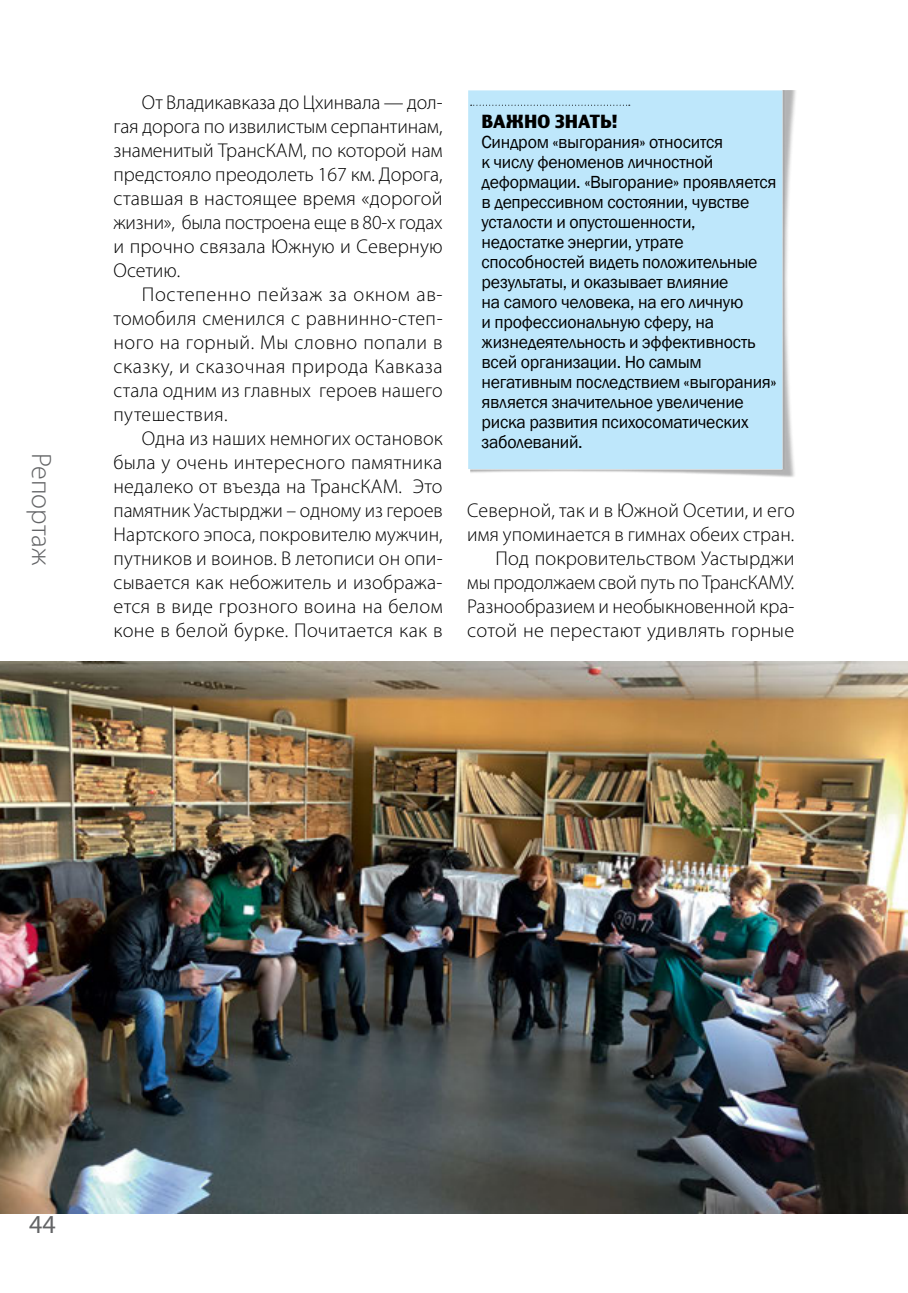
<style>
.page{position:relative;width:908px;height:1293px;background:#fff}
.page>*{position:absolute;margin:0;border:0;box-sizing:border-box;transform-origin:0 0}
.t1{font:300 28px "Myriad Pro";color:#636466}
.t2{font:26px "Myriad Pro";color:#636466}
.t3{font:300 20px/24px "Myriad Pro";letter-spacing:.01em;color:#000;text-align:justify}
.t4{font:18px/20px "Franklin Gothic";letter-spacing:-.015em;color:#000}
.t5{font:700 18px "Truth CYR";color:#000}
</style>
<div class="page">
<img style="left:470px;top:90px;width:326px;height:387px">
<div style="left:468px;top:90px;width:314px;height:379px;background:#bee7fb"></div>
<svg style="left:470px;top:105px;width:159px;height:1px"></svg>
<img style="left:0;top:661px;width:907px;height:552px">
<h1 class="t1" style="left:58px;top:453px;width:114px;rotate:90deg">Репортаж</h1>
<p class="t3" style="left:113px;top:90px;width:330px;text-indent:28px">От Владикавказа до Цхинвала — дол&shy;гая дорога по извилистым серпантинам, знаменитый ТрансКАМ, по которой нам предстояло преодолеть 167 км. Дорога, ставшая в настоящее время «дорогой жизни», была построена еще в 80-х годах и прочно связала Южную и Северную Осетию.</p>
<p class="t3" style="left:113px;top:282px;width:330px;text-indent:28px">Постепенно пейзаж за окном ав&shy;томобиля сменился с равнинно-степ&shy;ного на горный. Мы словно попали в сказку, и сказочная природа Кавказа стала одним из главных героев нашего путешествия.</p>
<p class="t3" style="left:113px;top:426px;width:330px;text-indent:28px">Одна из наших немногих остановок была у очень интересного памятника недалеко от въезда на ТрансКАМ. Это памятник Уастырджи – одному из героев Нартского эпоса, покровителю мужчин, путников и воинов. В летописи он опи&shy;сывается как небожитель и изобража&shy;ется в виде грозного воина на белом коне в белой бурке. Почитается как в</p>
<p class="t5" style="left:481px;top:111px;width:138px">ВАЖНО ЗНАТЬ!</p>
<p class="t4" style="left:481px;top:133px;width:296px">Синдром «выгорания» относится<br>к числу феноменов личностной деформации. «Выгорание» проявляется в депрессивном состоянии, чувстве усталости и опустошенности, недостатке энергии, утрате способностей видеть положительные результаты, и оказывает влияние<br>на самого человека, на его личную<br>и профессиональную сферу, на жизнедеятельность и эффективность всей организации. Но самым негативным последствием «выгорания» является значительное увеличение риска развития психосоматических заболеваний.</p>
<p class="t3" style="left:467px;top:498px;width:329px;text-align:right">Северной, так и в Южной Осетии, и его имя упоминается в гимнах обеих стран.<br>Под покровительством Уастырджи<br>мы продолжаем свой путь по ТрансКАМУ.<br>Разнообразием и необыкновенной кра&shy;сотой не перестают удивлять горные</p>
<h2 class="t2" style="left:29px;top:1208px;width:28px">44</h2>
</div>
